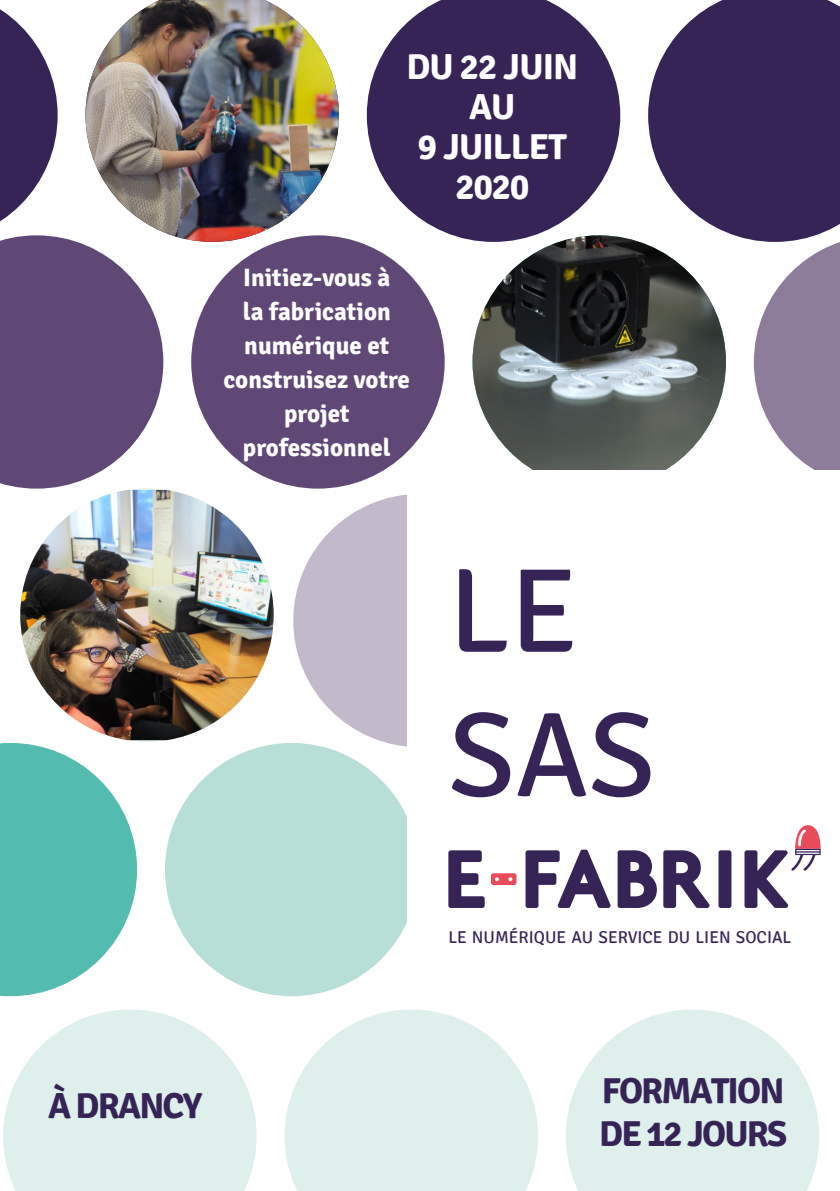
<style>
.page{position:relative;width:840px;height:1191px;background:#fff}
.page>*{position:absolute;margin:0;border:0;box-sizing:border-box;transform-origin:0 0}
.t1{font:120px/144px "Signika";color:#362457}
.t2{font:700 36px/43.2px "Signika";letter-spacing:-.05em;color:#362457}
.t3{font:700 36px/40px "Signika";letter-spacing:-.025em;color:#fff;text-align:center}
.t4{font:700 25px/34px "Signika";color:#fff;text-align:center}
.t5{font:17.2px "Signika";color:#362457}
</style>
<div class="page">
<svg style="left:0;top:9px;width:58px;height:213px"></svg>
<img style="left:85px;top:0;width:254px;height:242px">
<svg style="left:366px;top:0;width:254px;height:242px;fill:#362457"></svg>
<svg style="left:648px;top:0;width:191px;height:240px;background:#4f406c"></svg>
<svg style="left:0;top:235px;width:163px;height:253px;fill:#5f4875"></svg>
<div style="left:191px;top:235px;width:253px;height:253px;background:#5f4875;border-radius:50%"></div>
<img style="left:472px;top:235px;width:253px;height:253px;border-radius:127px">
<svg style="left:753px;top:235px;width:86px;height:235px"></svg>
<img style="left:20px;top:490px;width:253px;height:250px">
<svg style="left:0;top:743px;width:137px;height:253px"></svg>
<div style="left:165px;top:743px;width:253px;height:253px;background:#b8ded8;border-radius:50%"></div>
<svg style="left:3px;top:1009px;width:253px;height:182px;fill:#dfefeb"></svg>
<svg style="left:284px;top:1009px;width:253px;height:182px;fill:#dfefeb"></svg>
<svg style="left:566px;top:1009px;width:252px;height:182px;fill:#dfefeb"></svg>
<div style="left:293px;top:494px;width:253px;height:253px;background:#c2b9cb;border-radius:50%"></div>
<div style="left:407px;top:496px;width:164px;height:262px;background:#fff"></div>
<div style="left:407px;top:471px;width:432px;height:62px;background:#fff"></div>
<div style="left:407px;top:731px;width:164px;height:263px;background:#fff"></div>
<svg style="left:490px;top:873px;width:26px;height:12px"></svg>
<svg style="left:663px;top:850px;width:46px;height:58px"></svg>
<div style="left:718px;top:850px;width:13px;height:58px;background:#362457;border-radius:2px"></div>
<svg style="left:448px;top:850px;width:36px;height:58px"></svg>
<svg style="left:525px;top:849px;width:85px;height:59px"></svg>
<svg style="left:617px;top:850px;width:39px;height:58px"></svg>
<svg style="left:744px;top:825px;width:76px;height:83px"></svg>
<h2 class="t3" style="left:406px;top:47px;width:173px">DU 22 JUIN<br>AU<br>9 JUILLET<br>2020</h2>
<p class="t4" style="left:223px;top:261px;width:188px">Initiez-vous à<br>la fabrication numérique et construisez votre projet professionnel</p>
<h1 class="t1" style="left:448px;top:541px;width:208px">LE<br>SAS</h1>
<p class="t5" style="left:448px;top:927px;width:344px">LE NUMÉRIQUE AU SERVICE DU LIEN SOCIAL</p>
<h2 class="t2" style="left:48px;top:1084px;width:155px">À DRANCY</h2>
<h2 class="t2" style="left:598px;top:1069px;width:190px">FORMATION<br>DE 12 JOURS</h2>
</div>
